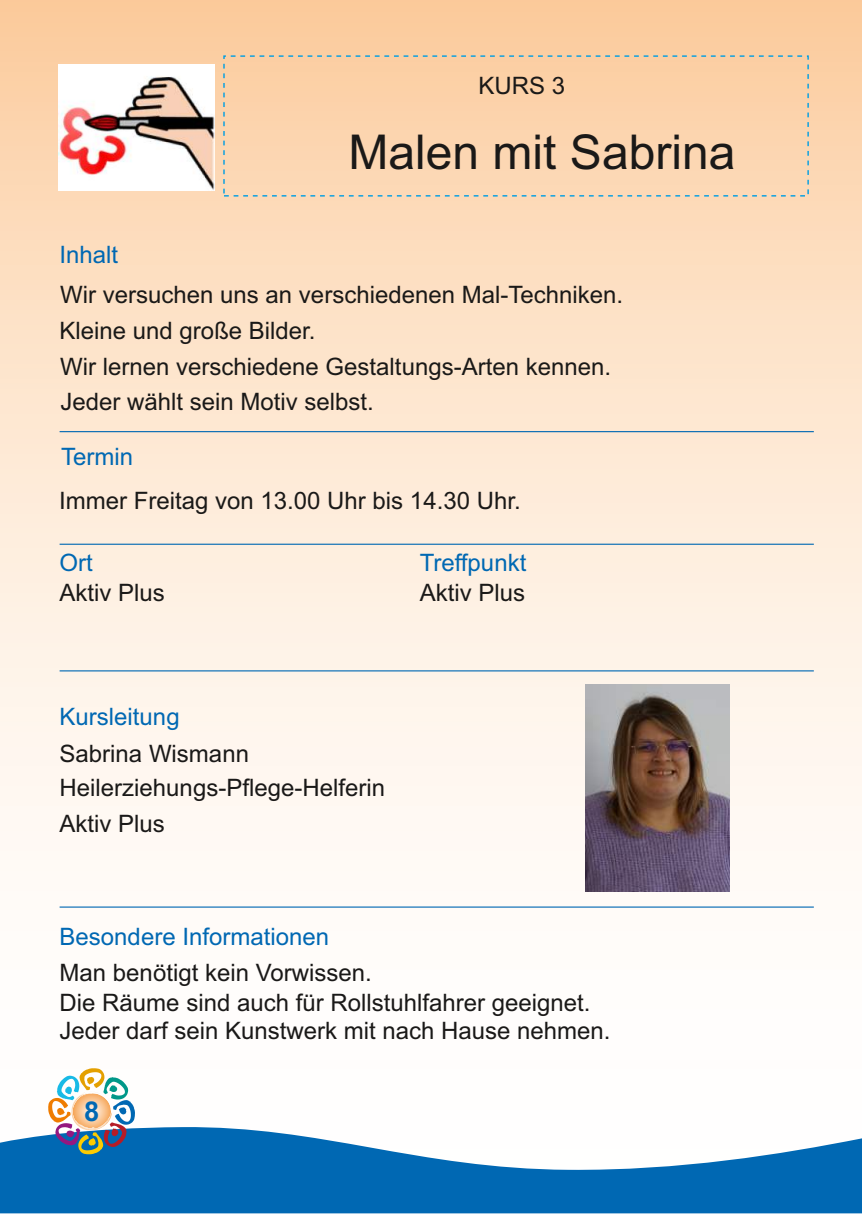
<style>
.page{position:relative;width:862px;height:1214px;background:#fff}
.page>*{position:absolute;margin:0;border:0;box-sizing:border-box;transform-origin:0 0}
.t1{font:48px "Arial";color:#1a1918}
.t2{font:700 27.4px "Arial";color:#0068b3}
.t3{font:24px/35.6px "Arial";color:#1a1918}
.t4{font:24px "Arial";color:#0068b3}
</style>
<div class="page">
<img style="left:0;top:0;width:862px;height:908px">
<svg style="left:0;top:1127px;width:862px;height:86px;fill:#0068b3"></svg>
<svg style="left:48px;top:1068px;width:87px;height:86px"></svg>
<div style="left:223px;top:55px;width:586px;height:141px;border:1px dashed #009ee3"></div>
<hr style="left:60px;top:431px;width:754px;height:1px;background:#0068b3">
<hr style="left:60px;top:543px;width:754px;height:1px;background:#0068b3">
<hr style="left:60px;top:906px;width:754px;height:1px;background:#0068b3">
<hr style="left:60px;top:670px;width:754px;height:1px;background:#0068b3">
<img style="left:59px;top:64px;width:156px;height:126px">
<img style="left:585px;top:684px;width:144px;height:207px">
<p class="t3" style="left:478px;top:68px;width:88px">KURS 3</p>
<h1 class="t1" style="left:348px;top:119px;width:388px">Malen mit Sabrina</h1>
<p class="t4" style="left:60px;top:237px;width:60px">Inhalt</p>
<p class="t3" style="left:59px;top:276px;width:565px">Wir versuchen uns an verschiedenen Mal-Techniken.<br>Kleine und große Bilder.<br>Wir lernen verschiedene Gestaltungs-Arten kennen.<br>Jeder wählt sein Motiv selbst.</p>
<p class="t4" style="left:61px;top:440px;width:73px">Termin</p>
<p class="t3" style="left:59px;top:482px;width:463px">Immer Freitag von 13.00 Uhr bis 14.30 Uhr.</p>
<p class="t4" style="left:60px;top:545px;width:35px">Ort</p>
<p class="t4" style="left:420px;top:545px;width:108px">Treffpunkt</p>
<p class="t3" style="left:60px;top:574px;width:107px">Aktiv Plus</p>
<p class="t3" style="left:420px;top:574px;width:107px">Aktiv Plus</p>
<p class="t4" style="left:60px;top:699px;width:122px">Kursleitung</p>
<p class="t3" style="left:60px;top:735px;width:327px;line-height:35px">Sabrina Wismann<br>Heilerziehungs-Pflege-Helferin<br>Aktiv Plus</p>
<p class="t4" style="left:60px;top:920px;width:271px">Besondere Informationen</p>
<p class="t3" style="left:60px;top:957px;width:552px;line-height:29px">Man benötigt kein Vorwissen.<br>Die Räume sind auch für Rollstuhlfahrer geeignet.<br>Jeder darf sein Kunstwerk mit nach Hause nehmen.</p>
<p class="t2" style="left:84px;top:1092px;width:17px">8</p>
</div>
